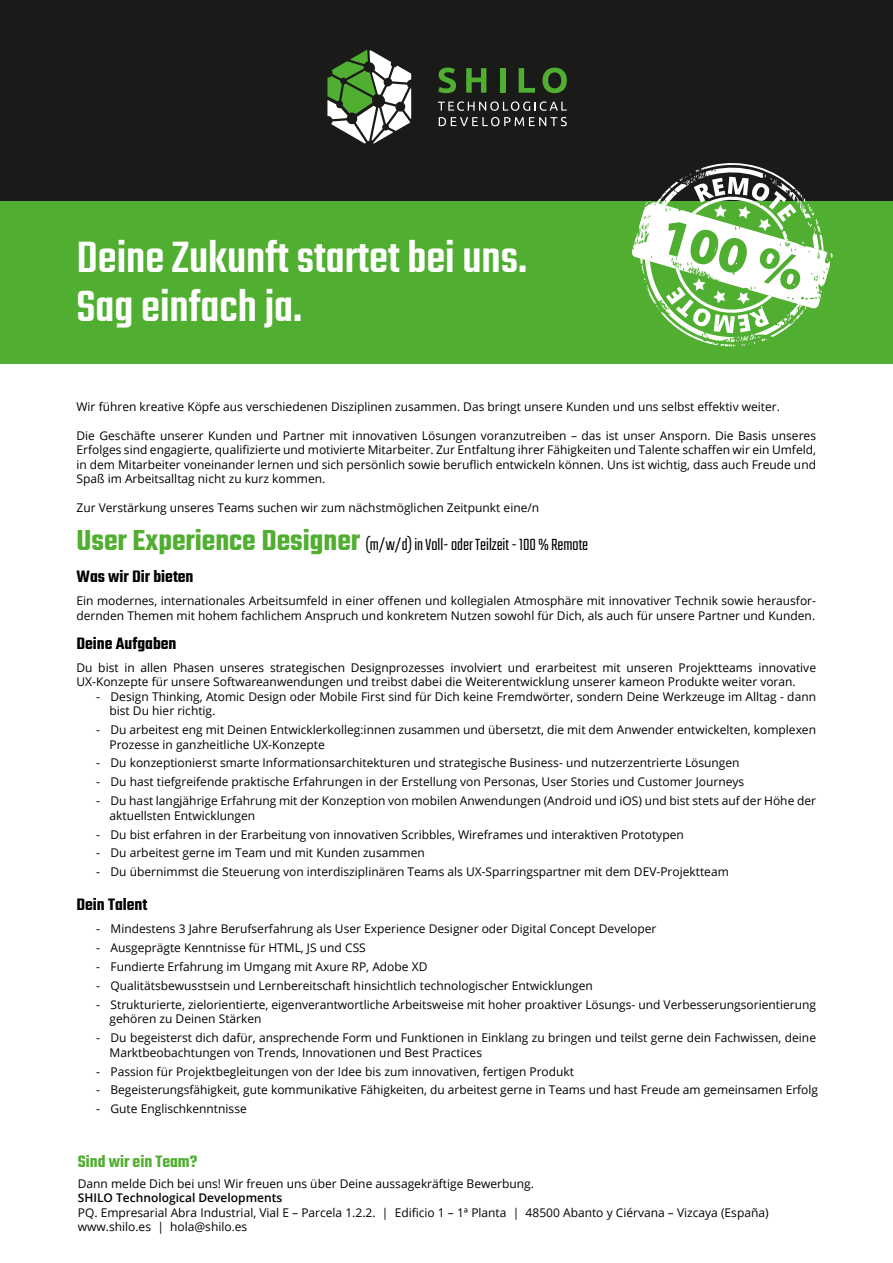
<style>
.page{position:relative;width:893px;height:1263px;background:#fff}
.page>*{position:absolute;margin:0;border:0;box-sizing:border-box;transform-origin:0 0}
.t1{font:500 48px/49.5px "Teko";color:#fff}
.t2{font:300 18px/32.1px "Teko";color:#000}
.t3{font:600 18px "Teko";color:#000}
.t4{font:600 18px "Teko";color:#50ae30}
.t5{font:12px/14.4px "Open Sans";color:#000}
.t6{font:600 12px "Open Sans";color:#000}
.s1{font-weight:600;font-size:31.5px;color:#50ae30}
.s2{font-weight:600}
</style>
<div class="page">
<div style="left:0;top:199px;width:892px;height:165px;background:#50ae30"></div>
<div style="left:0;top:0;width:892px;height:201px;background:#1a1a18"></div>
<svg style="left:438px;top:68px;width:18px;height:25px"></svg>
<svg style="left:466px;top:68px;width:20px;height:25px"></svg>
<div style="left:500px;top:68px;width:5px;height:25px;background:#50ae30"></div>
<svg style="left:519px;top:68px;width:16px;height:25px"></svg>
<svg style="left:542px;top:68px;width:25px;height:25px"></svg>
<svg style="left:438px;top:101px;width:129px;height:10px"></svg>
<svg style="left:439px;top:117px;width:128px;height:9px"></svg>
<svg style="left:327px;top:50px;width:84px;height:94px"></svg>
<svg style="left:631px;top:163px;width:202px;height:183px"></svg>
<h1 class="t1" style="left:76px;top:236px;width:452px">Deine Zukunft startet bei uns.<br>Sag einfach ja.</h1>
<p class="t5" style="left:76px;top:399px;width:705px">Wir führen kreative Köpfe aus verschiedenen Disziplinen zusammen. Das bringt unsere Kunden und uns selbst effektiv weiter.</p>
<p class="t5" style="left:76px;top:428px;width:741px;text-align:justify">Die Geschäfte unserer Kunden und Partner mit innovativen Lösungen voranzutreiben – das ist unser Ansporn. Die Basis unseres Erfolges sind engagierte, qualifizierte und motivierte Mitarbeiter. Zur Entfaltung ihrer Fähigkeiten und Talente schaffen wir ein Umfeld, in dem Mitarbeiter voneinander lernen und sich persönlich sowie beruflich entwickeln können. Uns ist wichtig, dass auch Freude und Spaß im Arbeitsalltag nicht zu kurz kommen.</p>
<p class="t5" style="left:76px;top:500px;width:464px">Zur Verstärkung unseres Teams suchen wir zum nächstmöglichen Zeitpunkt eine/n</p>
<h2 class="t2" style="left:76px;top:529px;width:513px"><span class="s1">User Experience Designer</span> (m/w/d) in Voll- oder Teilzeit - 100 % Remote<br><span class="s2">Was wir Dir bieten</span></h2>
<p class="t5" style="left:76px;top:593px;width:741px">Ein modernes, internationales Arbeitsumfeld in einer offenen und kollegialen Atmosphäre mit innovativer Technik sowie herausfor&shy;dernden Themen mit hohem fachlichem Anspruch und konkretem Nutzen sowohl für Dich, als auch für unsere Partner und Kunden.</p>
<h2 class="t3" style="left:76px;top:632px;width:101px">Deine Aufgaben</h2>
<p class="t5" style="left:76px;top:660px;width:741px">Du bist in allen Phasen unseres strategischen Designprozesses involviert und erarbeitest mit unseren Projektteams innovative<br>UX-Konzepte für unsere Softwareanwendungen und treibst dabei die Weiterentwicklung unserer kameon Produkte weiter voran.</p>
<p class="t5" style="left:110px;top:689px;width:708px;text-indent:-14px">- Design Thinking, Atomic Design oder Mobile First sind für Dich keine Fremdwörter, sondern Deine Werkzeuge im Alltag - dann bist Du hier richtig.</p>
<p class="t5" style="left:110px;top:722px;width:708px;text-indent:-14px">- Du arbeitest eng mit Deinen Entwicklerkolleg:innen zusammen und übersetzt, die mit dem Anwender entwickelten, komplexen<br>Prozesse in ganzheitliche UX-Konzepte</p>
<p class="t5" style="left:96px;top:755px;width:645px">- Du konzeptionierst smarte Informationsarchitekturen und strategische Business- und nutzerzentrierte Lösungen</p>
<p class="t5" style="left:96px;top:774px;width:650px">- Du hast tiefgreifende praktische Erfahrungen in der Erstellung von Personas, User Stories und Customer Journeys</p>
<p class="t5" style="left:110px;top:793px;width:708px;text-indent:-14px">- Du hast langjährige Erfahrung mit der Konzeption von mobilen Anwendungen (Android und iOS) und bist stets auf der Höhe der aktuellsten Entwicklungen</p>
<p class="t5" style="left:96px;top:827px;width:589px">- Du bist erfahren in der Erarbeitung von innovativen Scribbles, Wireframes und interaktiven Prototypen</p>
<p class="t5" style="left:96px;top:845px;width:330px">- Du arbeitest gerne im Team und mit Kunden zusammen</p>
<p class="t5" style="left:96px;top:864px;width:634px">- Du übernimmst die Steuerung von interdisziplinären Teams als UX-Sparringspartner mit dem DEV-Projektteam</p>
<h2 class="t3" style="left:76px;top:893px;width:72px">Dein Talent</h2>
<p class="t5" style="left:96px;top:921px;width:562px">- Mindestens 3 Jahre Berufserfahrung als User Experience Designer oder Digital Concept Developer</p>
<p class="t5" style="left:96px;top:940px;width:271px">- Ausgeprägte Kenntnisse für HTML, JS und CSS</p>
<p class="t5" style="left:96px;top:959px;width:333px">- Fundierte Erfahrung im Umgang mit Axure RP, Adobe XD</p>
<p class="t5" style="left:96px;top:978px;width:498px">- Qualitätsbewusstsein und Lernbereitschaft hinsichtlich technologischer Entwicklungen</p>
<p class="t5" style="left:110px;top:997px;width:708px;text-indent:-14px">- Strukturierte, zielorientierte, eigenverantwortliche Arbeitsweise mit hoher proaktiver Lösungs- und Verbesserungsorientierung gehören zu Deinen Stärken</p>
<p class="t5" style="left:110px;top:1030px;width:708px;text-indent:-14px">- Du begeisterst dich dafür, ansprechende Form und Funktionen in Einklang zu bringen und teilst gerne dein Fachwissen, deine<br>Marktbeobachtungen von Trends, Innovationen und Best Practices</p>
<p class="t5" style="left:96px;top:1064px;width:480px">- Passion für Projektbegleitungen von der Idee bis zum innovativen, fertigen Produkt</p>
<p class="t5" style="left:96px;top:1082px;width:723px">- Begeisterungsfähigkeit, gute kommunikative Fähigkeiten, du arbeitest gerne in Teams und hast Freude am gemeinsamen Erfolg</p>
<p class="t5" style="left:96px;top:1101px;width:152px">- Gute Englischkenntnisse</p>
<h2 class="t4" style="left:78px;top:1151px;width:121px">Sind wir ein Team?</h2>
<p class="t5" style="left:78px;top:1176px;width:458px">Dann melde Dich bei uns! Wir freuen uns über Deine aussagekräftige Bewerbung.</p>
<p class="t6" style="left:78px;top:1190px;width:206px">SHILO Technological Developments</p>
<p class="t5" style="left:78px;top:1205px;width:692px">PQ. Empresarial Abra Industrial, Vial E – Parcela 1.2.2. | Edificio 1 – 1ª Planta | 48500 Abanto y Ciérvana – Vizcaya (España) www.shilo.es | hola@shilo.es</p>
</div>
